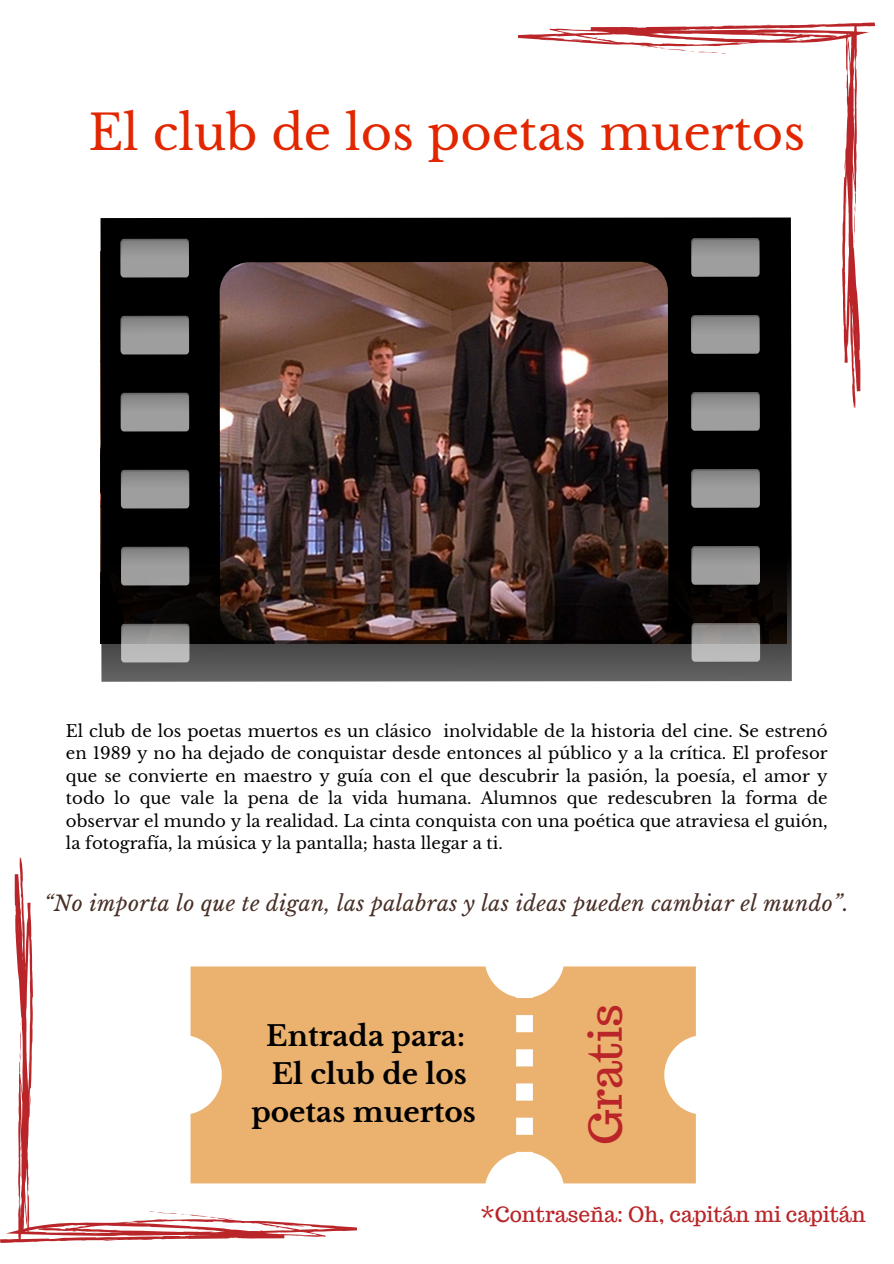
<style>
.page{position:relative;width:894px;height:1264px;background:#fff}
.page>*{position:absolute;margin:0;border:0;box-sizing:border-box;transform-origin:0 0}
.t1{font:48px "Libre Baskerville";color:#e12600}
.t2{font:45px "Trocchi";color:#b92528}
.t3{font:700 27.9px/38.2px "Libre Baskerville";color:#000;text-align:center}
.t4{font:italic 21px "Libre Baskerville";letter-spacing:.02em;color:#482f26}
.t5{font:21px "Trocchi";color:#b92528}
.t6{font:16.5px/22.5px "Libre Baskerville";color:#000;text-align:justify}
</style>
<div class="page">
<img style="left:100px;top:217px;width:691px;height:464px">
<svg style="left:121px;top:239px;width:68px;height:38px;background:#949494"></svg>
<svg style="left:121px;top:316px;width:68px;height:38px;background:#949494"></svg>
<svg style="left:121px;top:393px;width:68px;height:38px;background:#949494"></svg>
<svg style="left:121px;top:470px;width:68px;height:38px;background:#949494"></svg>
<svg style="left:121px;top:546px;width:68px;height:39px;background:#919191"></svg>
<svg style="left:121px;top:623px;width:68px;height:39px;background:#a09f9f"></svg>
<svg style="left:691px;top:412px;width:68px;height:19px"></svg>
<svg style="left:691px;top:469px;width:68px;height:39px;background:#929292"></svg>
<svg style="left:691px;top:546px;width:68px;height:38px;background:#939393"></svg>
<svg style="left:691px;top:623px;width:68px;height:38px;background:#a2a0a0"></svg>
<svg style="left:357px;top:966px;width:338px;height:217px;background:#ecb87b"></svg>
<svg style="left:0;top:857px;width:357px;height:385px"></svg>
<svg style="left:518px;top:23px;width:356px;height:389px"></svg>
<p class="t1" style="left:88px;top:103px;width:718px">El club de los poetas muertos</p>
<p class="t6" style="left:66px;top:720px;width:763px">El club de los poetas muertos es un clásico inolvidable de la historia del cine. Se estrenó en 1989 y no ha dejado de conquistar desde entonces al público y a la crítica. El profesor que se convierte en maestro y guía con el que descubrir la pasión, la poesía, el amor y todo lo que vale la pena de la vida humana. Alumnos que redescubren la forma de observar el mundo y la realidad. La cinta conquista con una poética que atraviesa el guión, la fotografía, la música y la pantalla; hasta llegar a ti.</p>
<p class="t4" style="left:44px;top:890px;width:805px">“No importa lo que te digan, las palabras y las ideas pueden cambiar el mundo”.</p>
<p class="t3" style="left:266px;top:1016px;width:200px">Entrada para:</p>
<p class="t3" style="left:251px;top:1055px;width:226px">El club de los poetas muertos</p>
<p class="t2" style="left:575px;top:1145px;width:142px;rotate:-90deg">Gratis</p>
<p class="t5" style="left:480px;top:1200px;width:387px">*Contraseña: Oh, capitán mi capitán</p>
</div>
